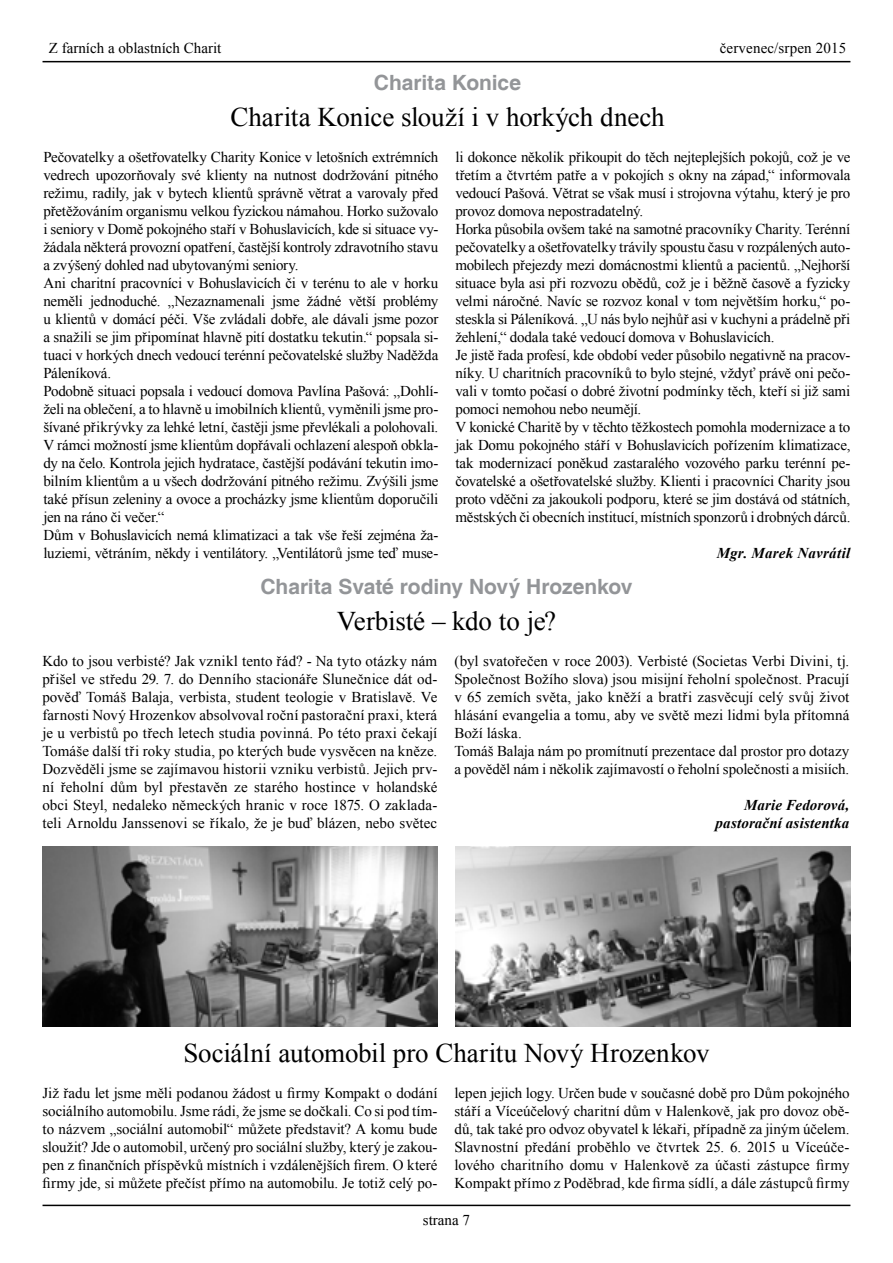
<style>
.page{position:relative;width:893px;height:1263px;background:#fff}
.page>*{position:absolute;margin:0;border:0;box-sizing:border-box;transform-origin:0 0}
.t1{font:27px "Times New Roman";letter-spacing:-.005em;color:#000}
.t2{font:700 21px "Helvetica";letter-spacing:-.005em;color:#939598}
.t3{font:15px/18px "Times New Roman";letter-spacing:-.01em;color:#000}
.t4{font:italic 700 15px/18px "Times New Roman";letter-spacing:.01em;color:#000;text-align:right}
.t5{font:15px "Times New Roman";letter-spacing:.01em;color:#000}
</style>
<div class="page">
<hr style="left:43px;top:1205px;width:807px;height:1px;background:#000">
<hr style="left:43px;top:61px;width:807px;height:1px;background:#000">
<img style="left:43px;top:846px;width:394px;height:180px">
<img style="left:455px;top:846px;width:395px;height:180px">
<p class="t3" style="left:49px;top:38px;width:174px">Z farních a oblastních Charit</p>
<h2 class="t2" style="left:374px;top:70px;width:149px">Charita Konice</h2>
<h1 class="t1" style="left:230px;top:98px;width:436px">Charita Konice slouží i v horkých dnech</h1>
<p class="t5" style="left:720px;top:37px;width:128px">červenec/srpen 2015</p>
<p class="t3" style="left:43px;top:148px;width:397px">Pečovatelky a ošetřovatelky Charity Konice v letošních extrémních vedrech upozorňovaly své klienty na nutnost dodržování pitného režimu, radily, jak v bytech klientů správně větrat a varovaly před přetěžováním organismu velkou fyzickou námahou. Horko sužovalo i seniory v Domě pokojného staří v Bohuslavicích, kde si situace vy&shy;žádala některá provozní opatření, častější kontroly zdravotního stavu a zvýšený dohled nad ubytovanými seniory.<br>Ani charitní pracovníci v Bohuslavicích či v terénu to ale v horku neměli jednoduché. „Nezaznamenali jsme žádné větší problémy u klientů v domácí péči. Vše zvládali dobře, ale dávali jsme pozor a snažili se jim připomínat hlavně pití dostatku tekutin.“ popsala si&shy;tuaci v horkých dnech vedoucí terénní pečovatelské služby Naděžda Páleníková.<br>Podobně situaci popsala i vedoucí domova Pavlína Pašová: „Dohlí&shy;želi na oblečení, a to hlavně u imobilních klientů, vyměnili jsme pro&shy;šívané přikrývky za lehké letní, častěji jsme převlékali a polohovali.<br>V rámci možností jsme klientům dopřávali ochlazení alespoň obkla&shy;dy na čelo. Kontrola jejich hydratace, častější podávání tekutin imo&shy;bilním klientům a u všech dodržování pitného režimu. Zvýšili jsme také přísun zeleniny a ovoce a procházky jsme klientům doporučili jen na ráno či večer.“<br>Dům v Bohuslavicích nemá klimatizaci a tak vše řeší zejména ža&shy;luziemi, větráním, někdy i ventilátory. „Ventilátorů jsme teď muse-</p>
<p class="t3" style="left:455px;top:148px;width:397px">li dokonce několik přikoupit do těch nejteplejších pokojů, což je ve třetím a čtvrtém patře a v pokojích s okny na západ,“ informovala vedoucí Pašová. Větrat se však musí i strojovna výtahu, který je pro provoz domova nepostradatelný.<br>Horka působila ovšem také na samotné pracovníky Charity. Terénní pečovatelky a ošetřovatelky trávily spoustu času v rozpálených auto&shy;mobilech přejezdy mezi domácnostmi klientů a pacientů. „Nejhorší situace byla asi při rozvozu obědů, což je i běžně časově a fyzicky velmi náročné. Navíc se rozvoz konal v tom největším horku,“ po&shy;steskla si Páleníková. „U nás bylo nejhůř asi v kuchyni a prádelně při žehlení,“ dodala také vedoucí domova v Bohuslavicích.<br>Je jistě řada profesí, kde období veder působilo negativně na pracov&shy;níky. U charitních pracovníků to bylo stejné, vždyť právě oni pečo&shy;vali v tomto počasí o dobré životní podmínky těch, kteří si již sami pomoci nemohou nebo neumějí.<br>V konické Charitě by v těchto těžkostech pomohla modernizace a to jak Domu pokojného stáří v Bohuslavicích pořízením klimatizace, tak modernizací poněkud zastaralého vozového parku terénní pe&shy;čovatelské a ošetřovatelské služby. Klienti i pracovníci Charity jsou proto vděčni za jakoukoli podporu, které se jim dostává od státních, městských či obecních institucí, místních sponzorů i drobných dárců.</p>
<p class="t4" style="left:717px;top:544px;width:135px">Mgr. Marek Navrátil</p>
<h2 class="t2" style="left:260px;top:574px;width:374px">Charita Svaté rodiny Nový Hrozenkov</h2>
<h1 class="t1" style="left:337px;top:602px;width:221px">Verbisté – kdo to je?</h1>
<p class="t3" style="left:42px;top:652px;width:396px;text-align:justify">Kdo to jsou verbisté? Jak vznikl tento řád? - Na tyto otázky nám přišel ve středu 29. 7. do Denního stacionáře Slunečnice dát od&shy;pověď Tomáš Balaja, verbista, student teologie v Bratislavě. Ve farnosti Nový Hrozenkov absolvoval roční pastorační praxi, která je u verbistů po třech letech studia povinná. Po této praxi čekají Tomáše další tři roky studia, po kterých bude vysvěcen na kněze.<br>Dozvěděli jsme se zajímavou historii vzniku verbistů. Jejich prv&shy;ní řeholní dům byl přestavěn ze starého hostince v holandské obci Steyl, nedaleko německých hranic v roce 1875. O zaklada&shy;teli Arnoldu Janssenovi se říkalo, že je buď blázen, nebo světec</p>
<p class="t3" style="left:454px;top:652px;width:397px">(byl svatořečen v roce 2003). Verbisté (Societas Verbi Divini, tj.<br>Společnost Božího slova) jsou misijní řeholní společnost. Pracují v 65 zemích světa, jako kněží a bratři zasvěcují celý svůj život hlásání evangelia a tomu, aby ve světě mezi lidmi byla přítomná Boží láska.<br>Tomáš Balaja nám po promítnutí prezentace dal prostor pro dotazy a pověděl nám i několik zajímavostí o řeholní společnosti a misiích.</p>
<p class="t4" style="left:716px;top:796px;width:135px">Marie Fedorová, pastorační asistentka</p>
<h1 class="t1" style="left:183px;top:1034px;width:528px">Sociální automobil pro Charitu Nový Hrozenkov</h1>
<p class="t3" style="left:43px;top:1084px;width:397px;text-align:justify">Již řadu let jsme měli podanou žádost u firmy Kompakt o dodání sociálního automobilu. Jsme rádi, že jsme se dočkali. Co si pod tím&shy;to názvem „sociální automobil“ můžete představit? A komu bude sloužit? Jde o automobil, určený pro sociální služby, který je zakou&shy;pen z finančních příspěvků místních i vzdálenějších firem. O které firmy jde, si můžete přečíst přímo na automobilu. Je totiž celý po-</p>
<p class="t3" style="left:455px;top:1084px;width:397px;text-align:justify">lepen jejich logy. Určen bude v současné době pro Dům pokojného stáří a Víceúčelový charitní dům v Halenkově, jak pro dovoz obě&shy;dů, tak také pro odvoz obyvatel k lékaři, případně za jiným účelem.<br>Slavnostní předání proběhlo ve čtvrtek 25. 6. 2015 u Víceúče&shy;lového charitního domu v Halenkově za účasti zástupce firmy Kompakt přímo z Poděbrad, kde firma sídlí, a dále zástupců firmy</p>
<p class="t3" style="left:423px;top:1210px;width:49px">strana 7</p>
</div>
